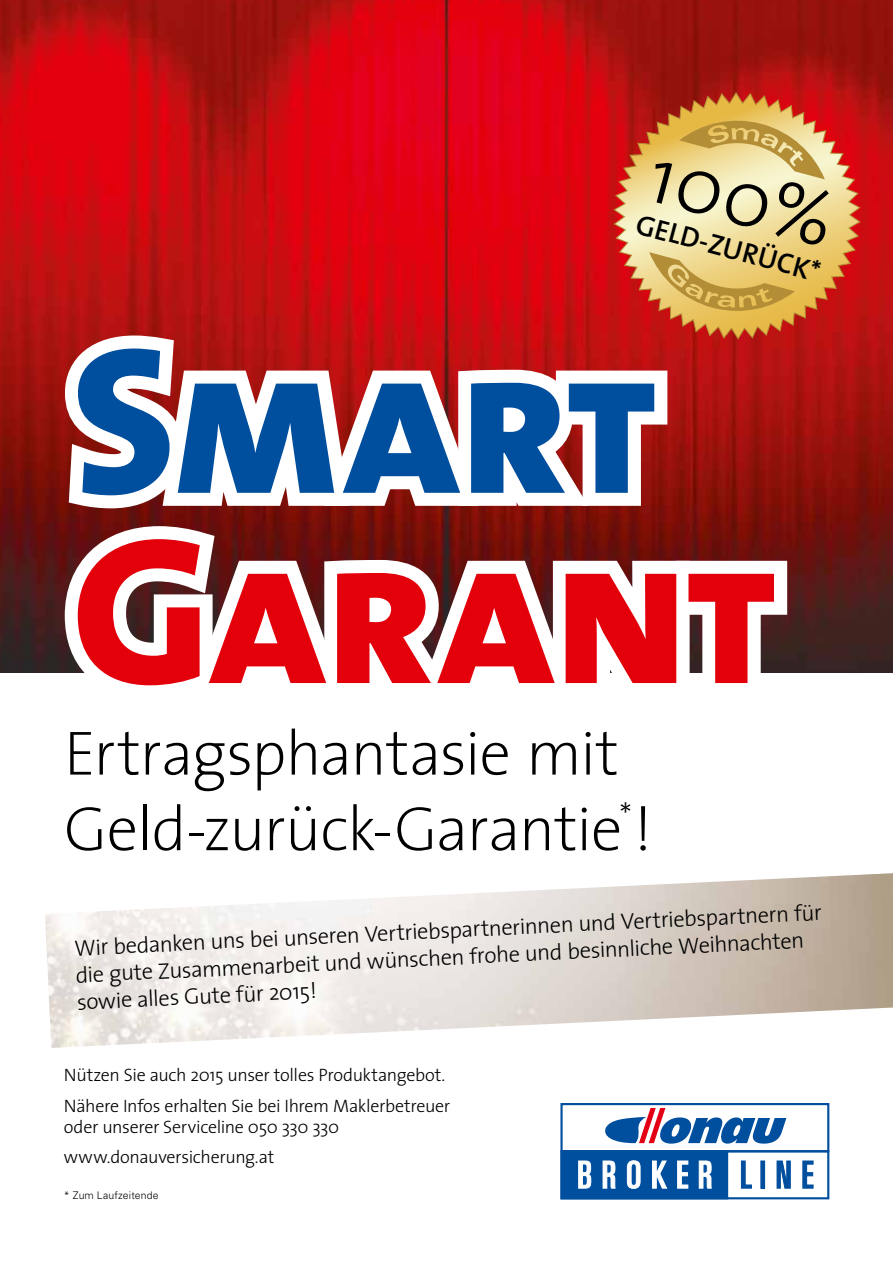
<style>
.page{position:relative;width:893px;height:1263px;background:#fff}
.page>*{position:absolute;margin:0;border:0;box-sizing:border-box;transform-origin:0 0}
.t1{font:210px "The Sans Extra Bold Caps";letter-spacing:-.025em;color:#e3000b}
.t2{font:210px "The Sans Extra Bold Caps";letter-spacing:-.02em;color:#004e9e}
.t3{font:300 80.1px "The Sans";color:#000}
.t4{font:200 63px/75.6px "The Sans";letter-spacing:-.02em;color:#000}
.t5{font:28.65px "The Sans Semi Bold Caps";color:#000}
.t6{font:300 22.5px/26.4px "The Sans";color:#000}
.t7{font:300 18px/30.2px "The Sans";letter-spacing:-.02em;color:#000}
.t8{font:300 10.5px "Univers";letter-spacing:.015em;color:#000}
</style>
<div class="page">
<img style="left:0;top:0;width:893px;height:673px">
<div style="left:560px;top:1103px;width:269px;height:49px;border:2px solid #004e9e"></div>
<svg style="left:605px;top:1108px;width:181px;height:35px"></svg>
<div style="left:560px;top:1150px;width:269px;height:49px;border:2px solid #004e9e"></div>
<div style="left:561px;top:1151px;width:166px;height:47px;background:#004e9e"></div>
<div style="left:560px;top:1150px;width:168px;height:49px;border:2px solid #004e9e"></div>
<svg style="left:578px;top:1161px;width:13px;height:27px"></svg>
<svg style="left:603px;top:1161px;width:12px;height:27px"></svg>
<svg style="left:627px;top:1160px;width:13px;height:29px"></svg>
<svg style="left:652px;top:1161px;width:15px;height:27px"></svg>
<svg style="left:677px;top:1161px;width:11px;height:27px"></svg>
<svg style="left:699px;top:1161px;width:13px;height:27px"></svg>
<svg style="left:741px;top:1161px;width:11px;height:27px"></svg>
<div style="left:761px;top:1161px;width:4px;height:27px;border:1px solid #004e9e"></div>
<svg style="left:777px;top:1161px;width:14px;height:27px"></svg>
<svg style="left:802px;top:1161px;width:11px;height:27px"></svg>
<svg style="left:52px;top:322px;width:748px;height:351px"></svg>
<svg style="left:613px;top:92px;width:248px;height:248px;background:#dc885e"></svg>
<svg style="left:679px;top:116px;width:146px;height:63px;background:#dfc17a"></svg>
<svg style="left:649px;top:252px;width:146px;height:64px;background:#dcb761"></svg>
<h2 class="t3" style="left:668px;top:109px;width:190px;rotate:15deg">100%</h2>
<p class="t5" style="left:643px;top:200px;width:192px;rotate:15deg">GELD-ZURÜCK*</p>
<h1 class="t2" style="left:71px;top:245px;width:589px">Smart</h1>
<h1 class="t1" style="left:71px;top:435px;width:708px">Garant</h1>
<h3 class="t4" style="left:64px;top:713px;width:590px">Ertragsphantasie mit<br>Geld-zurück-Garantie<sup>*</sup>!</h3>
<p class="t6" style="left:73px;top:936px;width:750px;rotate:-3deg">W ir bedanken uns bei unseren Vertriebspartnerinnen und Vertriebspartnern für die gute Zusammenarbeit und w ünschen frohe und besinnliche W eihnachten sow ie alles G ute für 2015!</p>
<p class="t7" style="left:64px;top:1060px;width:388px">Nützen Sie auch 2015 unser tolles Produktangebot.<br>Nähere Infos erhalten Sie bei Ihrem Maklerbetreuer</p>
<p class="t7" style="left:64px;top:1111px;width:277px">oder unserer Serviceline 050 330 330 www.donauversicherung.at</p>
<p class="t8" style="left:64px;top:1189px;width:96px">* Zum Laufzeitende</p>
</div>
